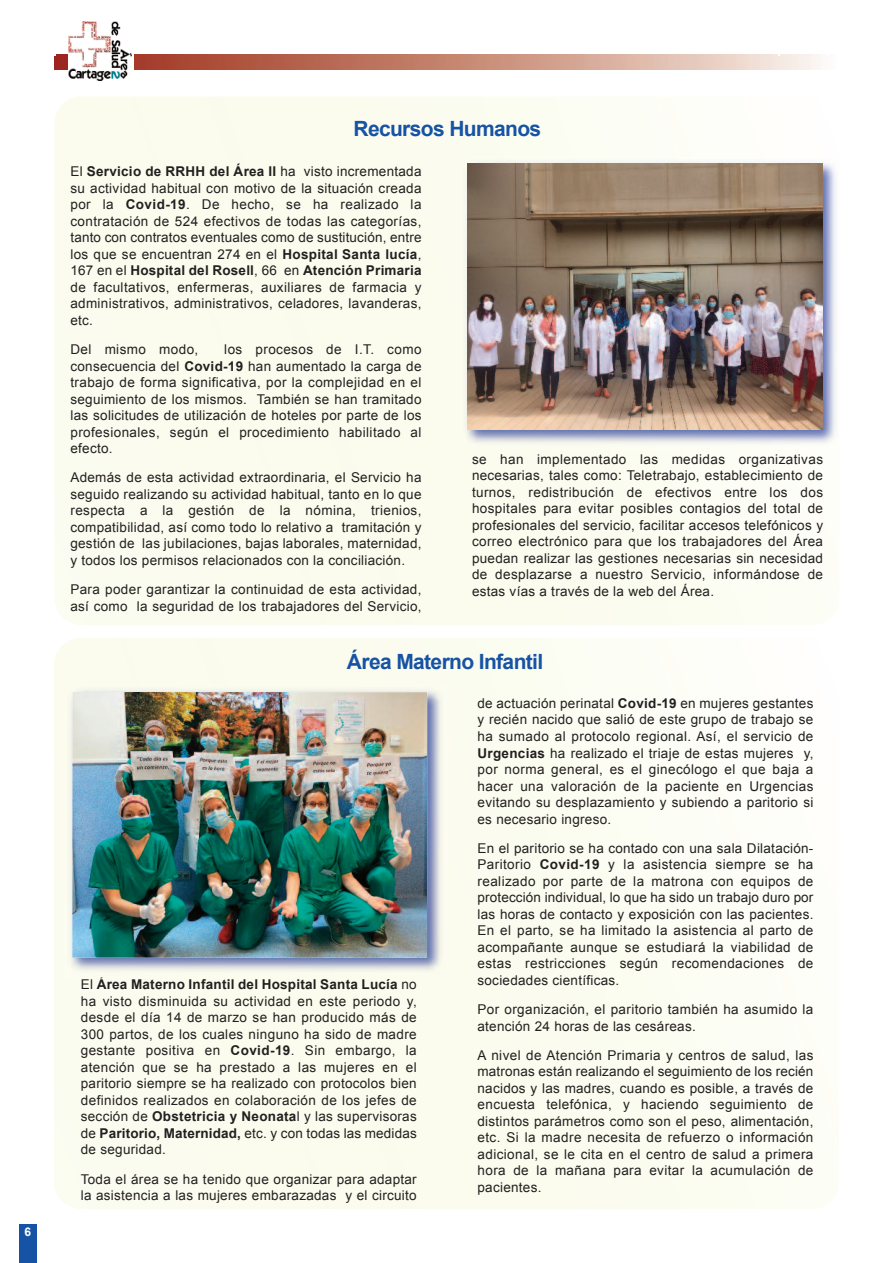
<style>
.page{position:relative;width:893px;height:1263px;background:#fff}
.page>*{position:absolute;margin:0;border:0;box-sizing:border-box;transform-origin:0 0}
.t1{font:700 21px "Arial";letter-spacing:-.03em;color:#1753a4}
.t2{font:13.5px/16.5px "Arial";letter-spacing:.02em;color:#231f20;text-align:justify}
.t3{font:700 12px "Arial";color:#fff}
.s1{font-weight:700}
</style>
<div class="page">
<img style="left:54px;top:54px;width:766px;height:16px">
<div style="left:20px;top:1225px;width:17px;height:38px;background:#1753a4"></div>
<div style="left:68px;top:22px;width:66px;height:61px;background:#fff"></div>
<img style="left:69px;top:22px;width:63px;height:59px">
<img style="left:461px;top:157px;width:378px;height:292px">
<img style="left:468px;top:164px;width:355px;height:266px">
<img style="left:65px;top:685px;width:382px;height:293px">
<img style="left:73px;top:692px;width:354px;height:265px">
<p class="t3" style="left:25px;top:1225px;width:8px">6</p>
<h1 class="t1" style="left:353px;top:117px;width:189px">Recursos Humanos</h1>
<p class="t2" style="left:70px;top:163px;width:353px">El <span class="s1">Servicio de RRHH del Área II</span> ha visto incrementada su actividad habitual con motivo de la situación creada por la <span class="s1">Covid-19</span>. De hecho, se ha realizado la contratación de 524 efectivos de todas las categorías, tanto con contratos eventuales como de sustitución, entre los que se encuentran 274 en el <span class="s1">Hospital Santa lucía</span>, 167 en el <span class="s1">Hospital del Rosell</span>, 66 en <span class="s1">Atención Primaria </span>de facultativos, enfermeras, auxiliares de farmacia y administrativos, administrativos, celadores, lavanderas, etc.</p>
<p class="t2" style="left:70px;top:341px;width:129px">Del mismo modo,</p>
<p class="t2" style="left:70px;top:341px;width:353px;text-indent:154px">los procesos de I.T. como consecuencia del <span class="s1">Covid-19</span> han aumentado la carga de trabajo de forma significativa, por la complejidad en el seguimiento de los mismos. También se han tramitado las solicitudes de utilización de hoteles por parte de los profesionales, según el procedimiento habilitado al efecto.</p>
<p class="t2" style="left:70px;top:469px;width:353px">Además de esta actividad extraordinaria, el Servicio ha seguido realizando su actividad habitual, tanto en lo que respecta a la gestión de la nómina, trienios, compatibilidad, así como todo lo relativo a tramitación y gestión de las jubilaciones, bajas laborales, maternidad, y todos los permisos relacionados con la conciliación.</p>
<p class="t2" style="left:70px;top:581px;width:353px">Para poder garantizar la continuidad de esta actividad, así como la seguridad de los trabajadores del Servicio,</p>
<p class="t2" style="left:472px;top:451px;width:353px">se han implementado las medidas organizativas necesarias, tales como: Teletrabajo, establecimiento de turnos, redistribución de efectivos entre los dos hospitales para evitar posibles contagios del total de profesionales del servicio, facilitar accesos telefónicos y correo electrónico para que los trabajadores del Área puedan realizar las gestiones necesarias sin necesidad de desplazarse a nuestro Servicio, informándose de estas vías a través de la web del Área.</p>
<h1 class="t1" style="left:347px;top:649px;width:198px">Área Materno Infantil</h1>
<p class="t2" style="left:81px;top:976px;width:337px">El <span class="s1">Área Materno Infantil del Hospital Santa Lucía</span> no ha visto disminuida su actividad en este periodo y, desde el día 14 de marzo se han producido más de 300 partos, de los cuales ninguno ha sido de madre gestante positiva en <span class="s1">Covid-19</span>. Sin embargo, la atención que se ha prestado a las mujeres en el paritorio siempre se ha realizado con protocolos bien definidos realizados en colaboración de los jefes de sección de <span class="s1">Obstetricia y Neonata</span>l y las supervisoras de <span class="s1">Paritorio, Maternidad,</span> etc. y con todas las medidas de seguridad.</p>
<p class="t2" style="left:81px;top:1170px;width:337px">Toda el área se ha tenido que organizar para adaptar la asistencia a las mujeres embarazadas y el circuito</p>
<p class="t2" style="left:477px;top:695px;width:337px">de actuación perinatal <span class="s1">Covid-19</span> en mujeres gestantes y recién nacido que salió de este grupo de trabajo se ha sumado al protocolo regional. Así, el servicio de <span class="s1">Urgencias</span> ha realizado el triaje de estas mujeres y, por norma general, es el ginecólogo el que baja a hacer una valoración de la paciente en Urgencias evitando su desplazamiento y subiendo a paritorio si es necesario ingreso.</p>
<p class="t2" style="left:477px;top:840px;width:337px">En el paritorio se ha contado con una sala Dilatación-Paritorio <span class="s1">Covid-19</span> y la asistencia siempre se ha realizado por parte de la matrona con equipos de protección individual, lo que ha sido un trabajo duro por las horas de contacto y exposición con las pacientes.<br>En el parto, se ha limitado la asistencia al parto de acompañante aunque se estudiará la viabilidad de estas restricciones según recomendaciones de sociedades científicas.</p>
<p class="t2" style="left:477px;top:1001px;width:337px">Por organización, el paritorio también ha asumido la atención 24 horas de las cesáreas.</p>
<p class="t2" style="left:477px;top:1047px;width:337px">A nivel de Atención Primaria y centros de salud, las matronas están realizando el seguimiento de los recién nacidos y las madres, cuando es posible, a través de encuesta telefónica, y haciendo seguimiento de distintos parámetros como son el peso, alimentación, etc. Si la madre necesita de refuerzo o información adicional, se le cita en el centro de salud a primera hora de la mañana para evitar la acumulación de pacientes.</p>
</div>
